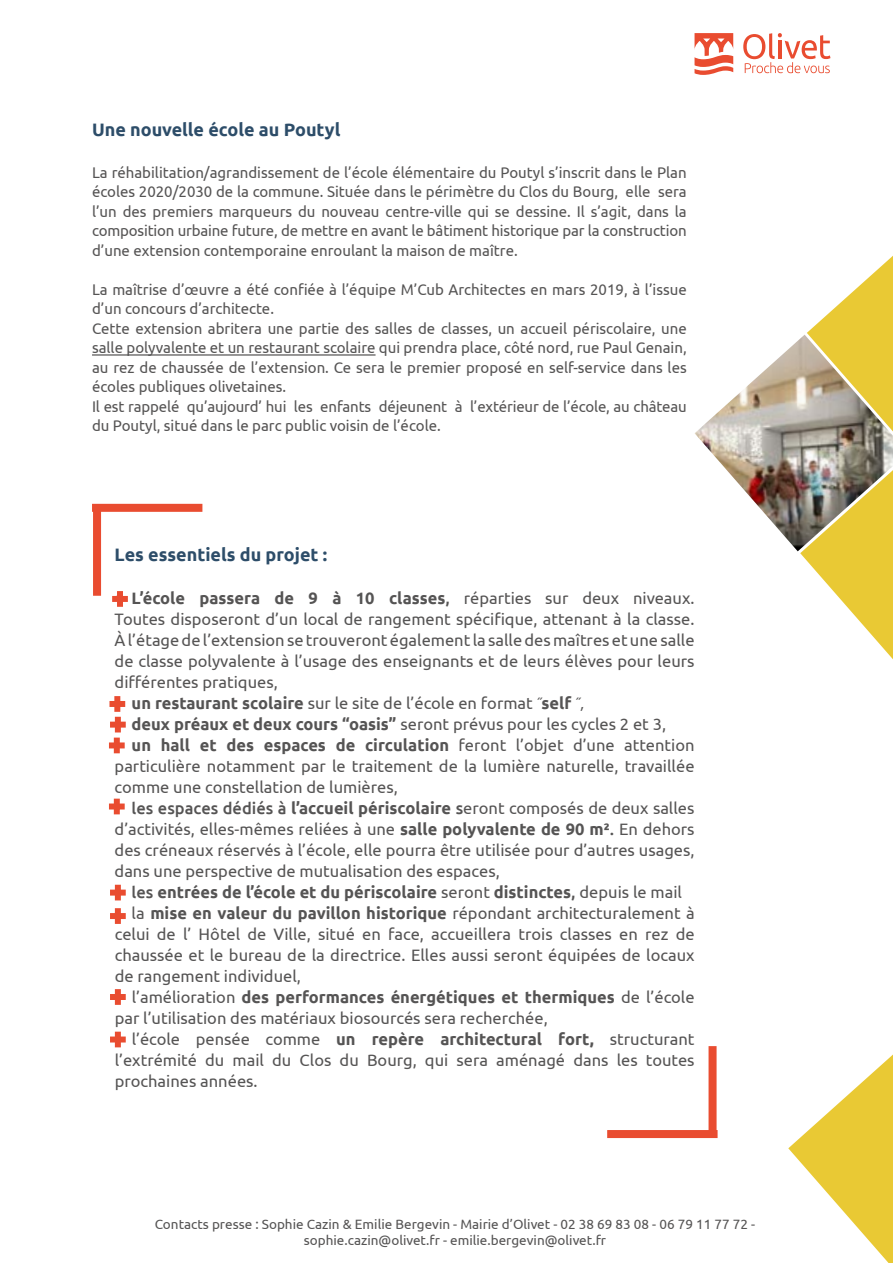
<style>
.page{position:relative;width:893px;height:1263px;background:#fff}
.page>*{position:absolute;margin:0;border:0;box-sizing:border-box;transform-origin:0 0}
.t1{font:700 18px "Ubuntu";color:#2d4d69}
.t2{font:16.5px/21px "Ubuntu";color:#555454;text-align:justify}
.t3{font:700 16.5px "Ubuntu";color:#555454}
.t4{font:15.45px/19.5px "Ubuntu";color:#555454;text-align:justify}
.t5{font:13.5px/16.2px "Ubuntu";color:#555454;text-align:center}
.s1{font-weight:700}
.s2{font-weight:500}
.s3{font-family:"Myriad Pro"}
.s4{font-weight:400}
</style>
<div class="page">
<hr style="left:92px;top:354px;width:284px;height:2px;background:#555454">
<svg style="left:807px;top:256px;width:86px;height:79px"></svg>
<svg style="left:800px;top:551px;width:93px;height:108px"></svg>
<img style="left:695px;top:335px;width:198px;height:216px">
<svg style="left:788px;top:1054px;width:105px;height:209px"></svg>
<svg style="left:743px;top:33px;width:87px;height:40px"></svg>
<svg style="left:694px;top:33px;width:39px;height:42px"></svg>
<svg style="left:112px;top:591px;width:16px;height:16px"></svg>
<svg style="left:109px;top:738px;width:16px;height:15px"></svg>
<svg style="left:109px;top:799px;width:16px;height:15px"></svg>
<svg style="left:110px;top:885px;width:16px;height:15px"></svg>
<svg style="left:110px;top:908px;width:16px;height:16px"></svg>
<svg style="left:110px;top:989px;width:16px;height:16px"></svg>
<svg style="left:110px;top:1032px;width:16px;height:15px"></svg>
<svg style="left:109px;top:696px;width:17px;height:36px"></svg>
<div style="left:607px;top:1130px;width:111px;height:8px;background:#e94c30"></div>
<div style="left:708px;top:1046px;width:9px;height:92px;background:#e94c30"></div>
<div style="left:92px;top:504px;width:110px;height:8px;background:#e94c30"></div>
<div style="left:93px;top:504px;width:8px;height:92px;background:#e94c30"></div>
<p class="t1" style="left:92px;top:119px;width:250px">Une nouvelle école au Poutyl</p>
<p class="t4" style="left:92px;top:162px;width:596px">La réhabilitation/agrandissement de l’école élémentaire du Poutyl s’inscrit dans le Plan écoles 2020/2030 de la commune. Située dans le périmètre du Clos du Bourg, elle sera l’un des premiers marqueurs du nouveau centre-ville qui se dessine. Il s’agit, dans la composition urbaine future, de mettre en avant le bâtiment historique par la construction d’une extension contemporaine enroulant la maison de maître.</p>
<p class="t4" style="left:92px;top:279px;width:596px;text-align:left">La maîtrise d’œuvre a été confiée à l’équipe M’Cub Architectes en mars 2019, à l’issue d’un concours d’architecte.<br>Cette extension abritera une partie des salles de classes, un accueil périscolaire, une salle polyvalente et un restaurant scolaire qui prendra place, côté nord, rue Paul Genain, au rez de chaussée de l’extension. Ce sera le premier proposé en self-service dans les écoles publiques olivetaines.<br>Il est rappelé qu’aujourd’ hui les enfants déjeunent à l’extérieur de l’école, au château du Poutyl, situé dans le parc public voisin de l’école.</p>
<p class="t1" style="left:115px;top:544px;width:214px">Les essentiels du projet :</p>
<p class="t2" style="left:115px;top:587px;width:581px"><span class="s1">• L’école passera de 9 à 10 classes</span><span class="s2">,</span> réparties sur deux niveaux.<br>Toutes disposeront d’un local de rangement spécifique, attenant à la classe.<br>À l’étage de l’extension se trouveront également la salle des maîtres et une salle de classe polyvalente à l’usage des enseignants et de leurs élèves pour leurs différentes pratiques,</p>
<p class="t2" style="left:115px;top:692px;width:471px"><span class="s1">• un restaurant scolaire</span> sur le site de l’école en format <span class="s3">˝</span><span class="s1">self</span> <span class="s3">˝,</span></p>
<p class="t2" style="left:115px;top:713px;width:553px"><span class="s1">• deux préaux et deux cours “oasis”</span> seront prévus pour les cycles 2 et 3,</p>
<p class="t2" style="left:115px;top:734px;width:581px"><span class="s1">• un hall et des espaces de circulation</span> feront l’objet d’une attention particulière notamment par le traitement de la lumière naturelle, travaillée comme une constellation de lumières,</p>
<p class="t2" style="left:115px;top:797px;width:581px"><span class="s2">• les espaces dédiés à</span> <span class="s1">l’accueil périscolaire</span> <span class="s2">s</span>eront composés de deux salles d’activités, elles-mêmes reliées à une <span class="s1">salle polyvalente de 90 m²</span><span class="s2">.</span> En dehors des créneaux réservés à l’école, elle pourra être utilisée pour d’autres usages, dans une perspective de mutualisation des espaces,</p>
<p class="t3" style="left:115px;top:882px;width:569px"><span class="s2">• les</span> entrées de l’école et du périscolaire <span class="s4">seront</span> distinctes<span class="s2">,</span> <span class="s4">depuis le mail</span></p>
<p class="t2" style="left:115px;top:902px;width:581px">• la <span class="s1">mise en valeur du pavillon historique</span> répondant architecturalement à celui de l’ Hôtel de Ville, situé en face, accueillera trois classes en rez de chaussée et le bureau de la directrice. Elles aussi seront équipées de locaux de rangement individuel,</p>
<p class="t2" style="left:115px;top:986px;width:581px">• l’amélioration <span class="s1">des performances énergétiques et thermiques</span> de l’école par l’utilisation des matériaux biosourcés sera recherchée,</p>
<p class="t2" style="left:115px;top:1028px;width:581px">• l’école pensée comme <span class="s1">un repère architectural fort,</span> structurant l’extrémité du mail du Clos du Bourg, qui sera aménagé dans les toutes prochaines années.</p>
<p class="t5" style="left:155px;top:1215px;width:602px">Contacts presse : Sophie Cazin &amp; Emilie Bergevin - Mairie d’Olivet - 02 38 69 83 08 - 06 79 11 77 72 - sophie.cazin@olivet.fr - emilie.bergevin@olivet.fr</p>
</div>
